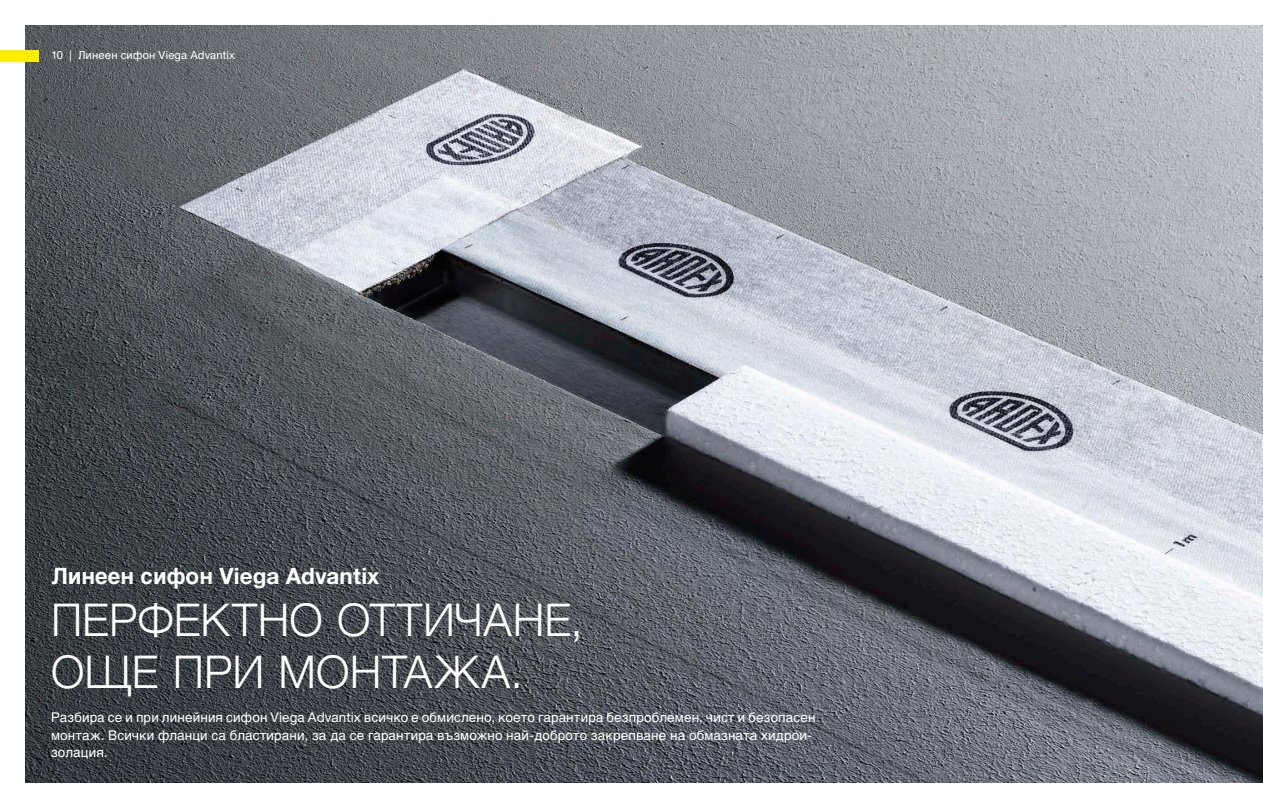
<style>
.page{position:relative;width:1263px;height:808px;background:#fff}
.page>*{position:absolute;margin:0;border:0;box-sizing:border-box;transform-origin:0 0}
.t1{font:300 45px/51.8px "Helvetica Neue";letter-spacing:.005em;color:#fff}
.t2{font:700 22.5px "Viega Helvetica Neue";color:#fff}
.t3{font:13.5px/17.2px "Viega Helvetica Neue";letter-spacing:.01em;color:#fff}
.t4{font:11.25px "Viega Helvetica Neue";letter-spacing:.015em;color:#fff}
</style>
<div class="page">
<img style="left:26px;top:26px;width:1237px;height:756px">
<div style="left:0;top:50px;width:38px;height:11px;background:#ffed00"></div>
<p class="t4" style="left:51px;top:48px;width:186px">10 | Линеен сифон Viega Advantix</p>
<h2 class="t2" style="left:51px;top:562px;width:330px">Линеен сифон Viega Advantix</h2>
<h1 class="t1" style="left:51px;top:592px;width:533px">Перфектно оттичане, още при монтажа.</h1>
<p class="t3" style="left:51px;top:709px;width:766px">Разбира се и при линейния сифон Viega Advantix всичко е обмислено, което гарантира безпроблемен, чист и безопасен монтаж. Всички фланци са бластирани, за да се гарантира възможно най-доброто закрепване на обмазната хидрои&shy;золация.</p>
</div>
